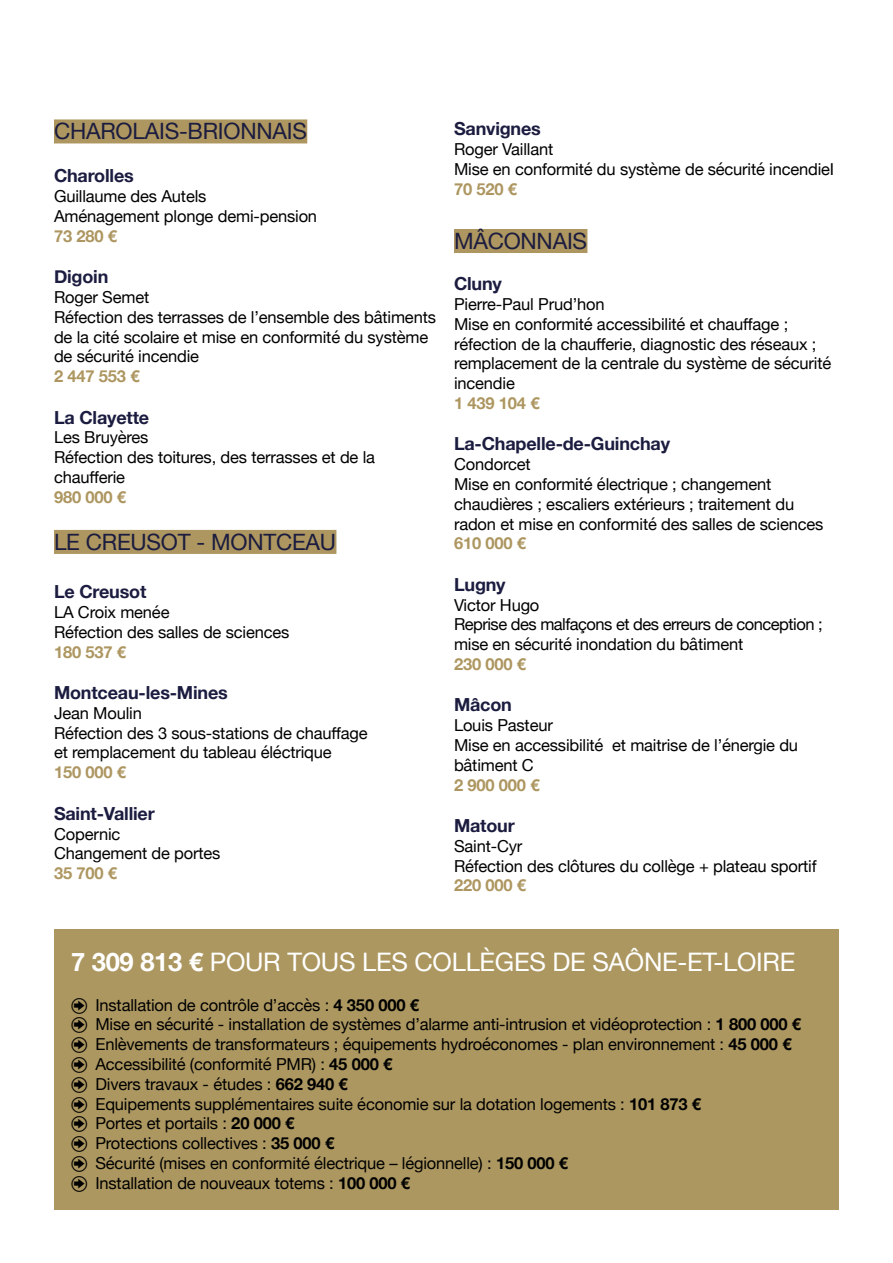
<style>
.page{position:relative;width:893px;height:1263px;background:#fff}
.page>*{position:absolute;margin:0;border:0;box-sizing:border-box;transform-origin:0 0}
.t1{font:25.5px "Helvetica Neue";letter-spacing:-.01em;color:#fff}
.t2{font:22.5px "Helvetica Neue";letter-spacing:-.01em;color:#1b1c3f}
.t3{font:700 18px "Helvetica Neue";letter-spacing:-.01em;color:#1b1c3f}
.t4{font:16.5px/19.8px "Helvetica Neue";letter-spacing:-.01em;color:#000}
.t5{font:16.5px/19.8px "Helvetica Neue";letter-spacing:-.03em;color:#000}
.t6{font:700 16.5px "Helvetica Neue";letter-spacing:-.01em;color:#ad9660}
.s1{font-weight:700}
</style>
<div class="page">
<div style="left:54px;top:119px;width:253px;height:24px;background:#ad9660"></div>
<div style="left:54px;top:530px;width:282px;height:24px;background:#ad9660"></div>
<div style="left:454px;top:229px;width:133px;height:24px;background:#ad9660"></div>
<div style="left:54px;top:929px;width:785px;height:281px;background:#ac9760"></div>
<h2 class="t2" style="left:54px;top:115px;width:255px">CHAROLAIS-BRIONNAIS</h2>
<p class="t3" style="left:54px;top:162px;width:81px">Charolles</p>
<p class="t4" style="left:54px;top:187px;width:265px">Guillaume des Autels<br>Aménagement plonge demi-pension</p>
<p class="t6" style="left:54px;top:223px;width:65px">73 280 €</p>
<p class="t3" style="left:54px;top:263px;width:56px">Digoin</p>
<p class="t4" style="left:54px;top:288px;width:383px">Roger Semet<br>Réfection des terrasses de l’ensemble des bâtiments de la cité scolaire et mise en conformité du système de sécurité incendie</p>
<p class="t6" style="left:54px;top:363px;width:87px">2 447 553 €</p>
<p class="t3" style="left:54px;top:403px;width:97px">La Clayette</p>
<p class="t4" style="left:54px;top:429px;width:323px">Les Bruyères<br>Réfection des toitures, des terrasses et de la chaufferie</p>
<p class="t6" style="left:54px;top:484px;width:74px">980 000 €</p>
<h2 class="t2" style="left:54px;top:525px;width:284px">LE CREUSOT - MONTCEAU</h2>
<p class="t3" style="left:54px;top:578px;width:94px">Le Creusot</p>
<p class="t4" style="left:54px;top:603px;width:237px">LA Croix menée<br>Réfection des salles de sciences</p>
<p class="t6" style="left:54px;top:639px;width:74px">180 537 €</p>
<p class="t3" style="left:54px;top:678px;width:175px">Montceau-les-Mines</p>
<p class="t4" style="left:54px;top:704px;width:315px">Jean Moulin<br>Réfection des 3 sous-stations de chauffage et remplacement du tableau éléctrique</p>
<p class="t6" style="left:54px;top:759px;width:74px">150 000 €</p>
<p class="t3" style="left:54px;top:799px;width:102px">Saint-Vallier</p>
<p class="t4" style="left:54px;top:825px;width:168px">Copernic<br>Changement de portes</p>
<p class="t6" style="left:54px;top:860px;width:65px">35 700 €</p>
<p class="t3" style="left:454px;top:115px;width:88px">Sanvignes</p>
<p class="t4" style="left:454px;top:140px;width:382px">Roger Vaillant<br>Mise en conformité du système de sécurité incendieI</p>
<p class="t6" style="left:454px;top:176px;width:65px">70 520 €</p>
<h2 class="t2" style="left:454px;top:224px;width:135px">MÂCONNAIS</h2>
<p class="t3" style="left:454px;top:270px;width:49px">Cluny</p>
<p class="t4" style="left:454px;top:295px;width:379px">Pierre-Paul Prud’hon<br>Mise en conformité accessibilité et chauffage ; réfection de la chaufferie, diagnostic des réseaux ; remplacement de la centrale du système de sécurité incendie</p>
<p class="t6" style="left:454px;top:390px;width:87px">1 439 104 €</p>
<p class="t3" style="left:454px;top:430px;width:217px">La-Chapelle-de-Guinchay</p>
<p class="t4" style="left:454px;top:455px;width:371px">Condorcet<br>Mise en conformité électrique ; changement chaudières ; escaliers extérieurs ; traitement du radon et mise en conformité des salles de sciences</p>
<p class="t6" style="left:454px;top:531px;width:74px">610 000 €</p>
<p class="t3" style="left:454px;top:570px;width:53px">Lugny</p>
<p class="t5" style="left:454px;top:596px;width:370px">Victor Hugo<br>Reprise des malfaçons et des erreurs de conception ; mise en sécurité inondation du bâtiment</p>
<p class="t6" style="left:454px;top:651px;width:74px">230 000 €</p>
<p class="t3" style="left:454px;top:691px;width:59px">Mâcon</p>
<p class="t4" style="left:454px;top:716px;width:346px">Louis Pasteur<br>Mise en accessibilité et maitrise de l’énergie du bâtiment C</p>
<p class="t6" style="left:454px;top:772px;width:87px">2 900 000 €</p>
<p class="t3" style="left:454px;top:811px;width:62px">Matour</p>
<p class="t4" style="left:454px;top:837px;width:364px">Saint-Cyr<br>Réfection des clôtures du collège + plateau sportif</p>
<p class="t6" style="left:454px;top:873px;width:74px">220 000 €</p>
<h1 class="t1" style="left:71px;top:943px;width:726px"><span class="s1">7 309 813 €</span> POUR TOUS LES COLLÈGES DE SAÔNE-ET-LOIRE</h1>
<p class="t4" style="left:95px;top:996px;width:707px">Installation de contrôle d’accès : <span class="s1">4 350 000 €<br></span>Mise en sécurité - installation de systèmes d’alarme anti-intrusion et vidéoprotection : <span class="s1">1 800 000 € </span>Enlèvements de transformateurs ; équipements hydroéconomes - plan environnement : <span class="s1">45 000 € </span>Accessibilité (conformité PMR) : <span class="s1">45 000 €<br></span>Divers travaux - études : <span class="s1">662 940 €<br></span>Equipements supplémentaires suite économie sur la dotation logements : <span class="s1">101 873 €<br></span>Portes et portails : <span class="s1">20 000 €<br></span>Protections collectives : <span class="s1">35 000 €<br></span>Sécurité (mises en conformité électrique – légionnelle) : <span class="s1">150 000 €<br></span>Installation de nouveaux totems : <span class="s1">100 000 €</span></p>
</div>
